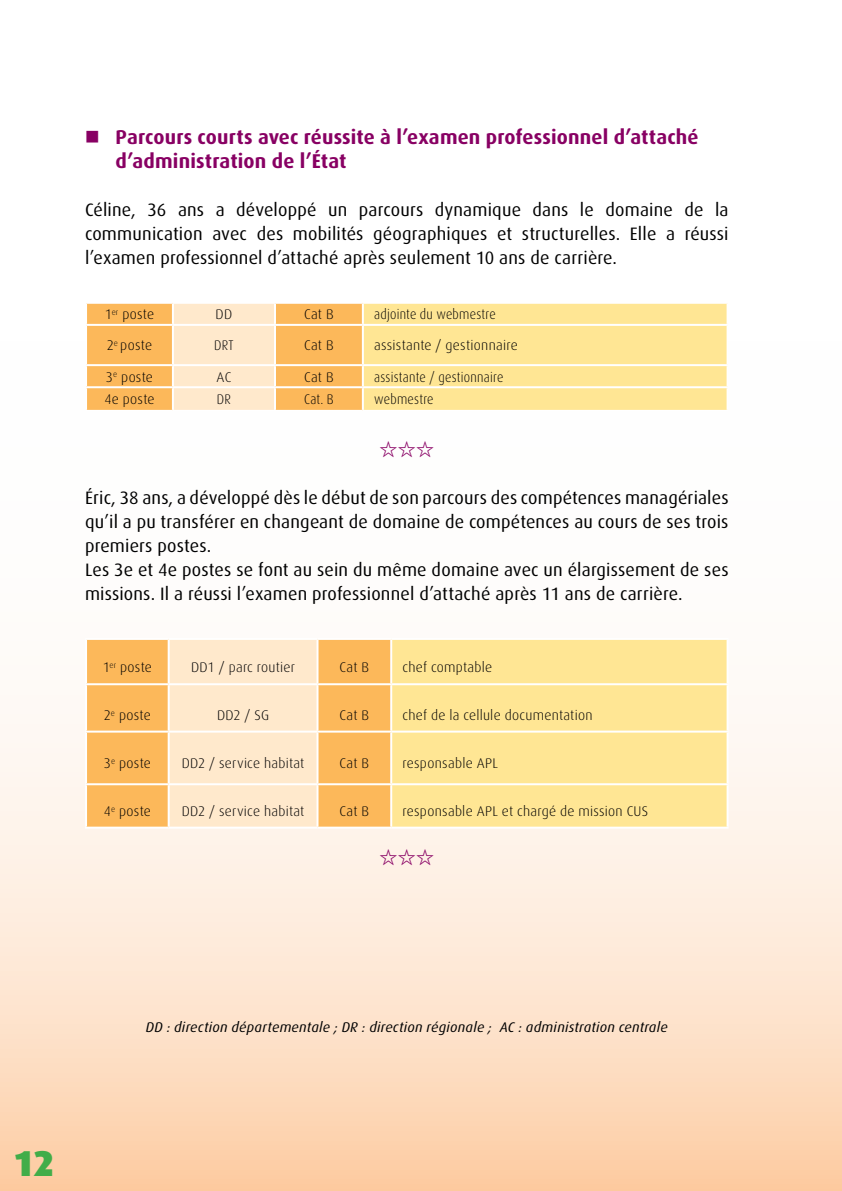
<style>
.page{position:relative;width:842px;height:1191px;background:#fff}
.page>*{position:absolute;margin:0;border:0;box-sizing:border-box;transform-origin:0 0}
.t1{font:900 36px "Dax OT";color:#41ad49}
.t2{font:700 20px/24px "Dax OT";letter-spacing:.01em;color:#880063}
.t3{font:18px/24px "Dax OT";letter-spacing:.01em;color:#000;text-align:justify}
.t4{font:700 18px "Adobe Gothic Std";color:#880063}
.t5{font:300 14px "Dax OT";letter-spacing:.02em;color:#000}
.t6{font:italic 14px "Dax OT";letter-spacing:.02em;color:#000}
.t7{font:300 14px "Dax OT";letter-spacing:.02em;color:#000;scale:.9 1}
.s1{font-family:"Liberation Sans";font-weight:400;font-size:24px}
</style>
<div class="page">
<svg style="left:0;top:714px;width:842px;height:477px;background:#fde3cd"></svg>
<svg style="left:87px;top:304px;width:640px;height:106px;background:#feda8e"></svg>
<hr style="left:85px;top:324px;width:88px;height:2px;background:#fff">
<hr style="left:85px;top:364px;width:88px;height:2px;background:#fff">
<hr style="left:85px;top:386px;width:88px;height:2px;background:#fff">
<hr style="left:172px;top:304px;width:2px;height:20px;background:#fff">
<hr style="left:173px;top:324px;width:102px;height:2px;background:#fff">
<hr style="left:172px;top:326px;width:2px;height:38px;background:#fff">
<hr style="left:173px;top:364px;width:102px;height:2px;background:#fff">
<hr style="left:172px;top:366px;width:2px;height:20px;background:#fff">
<hr style="left:173px;top:386px;width:102px;height:2px;background:#fff">
<hr style="left:172px;top:388px;width:2px;height:22px;background:#fff">
<hr style="left:274px;top:304px;width:2px;height:20px;background:#fff">
<hr style="left:275px;top:324px;width:88px;height:2px;background:#fff">
<hr style="left:274px;top:326px;width:2px;height:38px;background:#fff">
<hr style="left:275px;top:364px;width:88px;height:2px;background:#fff">
<hr style="left:274px;top:366px;width:2px;height:20px;background:#fff">
<hr style="left:275px;top:386px;width:88px;height:2px;background:#fff">
<hr style="left:274px;top:388px;width:2px;height:22px;background:#fff">
<hr style="left:362px;top:304px;width:2px;height:20px;background:#fff">
<hr style="left:363px;top:324px;width:366px;height:2px;background:#fff">
<hr style="left:362px;top:326px;width:2px;height:38px;background:#fff">
<hr style="left:363px;top:364px;width:366px;height:2px;background:#fff">
<hr style="left:362px;top:366px;width:2px;height:20px;background:#fff">
<hr style="left:363px;top:386px;width:366px;height:2px;background:#fff">
<hr style="left:362px;top:388px;width:2px;height:22px;background:#fff">
<div style="left:87px;top:640px;width:303px;height:186px;background:#fcb85a"></div>
<div style="left:170px;top:640px;width:146px;height:186px;background:#ffe9cc"></div>
<div style="left:392px;top:640px;width:335px;height:186px;background:#ffe694"></div>
<hr style="left:391px;top:683px;width:338px;height:2px;background:#fff">
<hr style="left:727px;top:685px;width:2px;height:45px;background:#fff">
<hr style="left:391px;top:730px;width:338px;height:2px;background:#fff">
<hr style="left:727px;top:732px;width:2px;height:51px;background:#fff">
<hr style="left:391px;top:783px;width:338px;height:2px;background:#fff">
<hr style="left:727px;top:785px;width:2px;height:41px;background:#fff">
<hr style="left:391px;top:826px;width:338px;height:2px;background:#fff">
<hr style="left:317px;top:683px;width:74px;height:2px;background:#fff">
<hr style="left:390px;top:685px;width:2px;height:45px;background:#fff">
<hr style="left:317px;top:730px;width:74px;height:2px;background:#fff">
<hr style="left:390px;top:732px;width:2px;height:51px;background:#fff">
<hr style="left:317px;top:783px;width:74px;height:2px;background:#fff">
<hr style="left:390px;top:785px;width:2px;height:41px;background:#fff">
<hr style="left:317px;top:826px;width:74px;height:2px;background:#fff">
<hr style="left:316px;top:640px;width:2px;height:43px;background:#fff">
<hr style="left:169px;top:683px;width:148px;height:2px;background:#fff">
<hr style="left:316px;top:685px;width:2px;height:45px;background:#fff">
<hr style="left:169px;top:730px;width:148px;height:2px;background:#fff">
<hr style="left:316px;top:732px;width:2px;height:51px;background:#fff">
<hr style="left:169px;top:783px;width:148px;height:2px;background:#fff">
<hr style="left:316px;top:785px;width:2px;height:41px;background:#fff">
<hr style="left:169px;top:826px;width:148px;height:2px;background:#fff">
<hr style="left:168px;top:640px;width:2px;height:43px;background:#fff">
<hr style="left:85px;top:683px;width:84px;height:2px;background:#fff">
<hr style="left:85px;top:685px;width:2px;height:45px;background:#fff">
<hr style="left:168px;top:685px;width:2px;height:45px;background:#fff">
<hr style="left:85px;top:730px;width:84px;height:2px;background:#fff">
<hr style="left:85px;top:732px;width:2px;height:51px;background:#fff">
<hr style="left:168px;top:732px;width:2px;height:51px;background:#fff">
<hr style="left:85px;top:783px;width:84px;height:2px;background:#fff">
<hr style="left:85px;top:785px;width:2px;height:41px;background:#fff">
<hr style="left:168px;top:785px;width:2px;height:41px;background:#fff">
<hr style="left:85px;top:826px;width:84px;height:2px;background:#fff">
<p class="t2" style="left:116px;top:125px;width:584px;text-indent:-31px"><span class="s1">■</span> Parcours courts avec réussite à l’examen professionnel d’attaché d’administration de l’État</p>
<p class="t3" style="left:85px;top:198px;width:645px">Céline, 36 ans a développé un parcours dynamique dans le domaine de la communication avec des mobilités géographiques et structurelles. Elle a réussi l’examen professionnel d’attaché après seulement 10 ans de carrière.</p>
<p class="t5" style="left:105px;top:307px;width:51px">1<sup>er</sup> poste</p>
<p class="t5" style="left:216px;top:307px;width:18px">DD</p>
<p class="t5" style="left:304px;top:307px;width:31px">Cat B</p>
<p class="t7" style="left:374px;top:307px;width:137px">adjointe du webmestre</p>
<p class="t5" style="left:107px;top:338px;width:47px">2<sup>e</sup> poste</p>
<p class="t7" style="left:214px;top:338px;width:23px">DRT</p>
<p class="t5" style="left:304px;top:338px;width:31px">Cat B</p>
<p class="t5" style="left:374px;top:338px;width:145px">assistante / gestionnaire</p>
<p class="t5" style="left:106px;top:369px;width:49px">3<sup>e</sup> poste</p>
<p class="t5" style="left:217px;top:369px;width:16px">AC</p>
<p class="t5" style="left:304px;top:369px;width:31px">Cat B</p>
<p class="t7" style="left:374px;top:369px;width:145px">assistante / gestionnaire</p>
<p class="t5" style="left:104px;top:392px;width:52px">4e poste</p>
<p class="t7" style="left:217px;top:392px;width:17px">DR</p>
<p class="t7" style="left:304px;top:392px;width:35px">Cat. B</p>
<p class="t7" style="left:374px;top:392px;width:68px">webmestre</p>
<p class="t4" style="left:380px;top:439px;width:56px">☆☆☆</p>
<p class="t3" style="left:85px;top:486px;width:645px;text-align:left">Éric, 38 ans, a développé dès le début de son parcours des compétences managériales qu’il a pu transférer en changeant de domaine de compétences au cours de ses trois premiers postes.<br>Les 3e et 4e postes se font au sein du même domaine avec un élargissement de ses missions. Il a réussi l’examen professionnel d’attaché après 11 ans de carrière.</p>
<p class="t5" style="left:103px;top:659px;width:51px">1<sup>er</sup> poste</p>
<p class="t5" style="left:191px;top:659px;width:106px">DD1 / parc routier</p>
<p class="t5" style="left:340px;top:659px;width:31px">Cat B</p>
<p class="t5" style="left:403px;top:659px;width:91px">chef comptable</p>
<p class="t5" style="left:104px;top:707px;width:48px">2<sup>e</sup> poste</p>
<p class="t5" style="left:217px;top:707px;width:54px">DD2 / SG</p>
<p class="t5" style="left:340px;top:707px;width:31px">Cat B</p>
<p class="t5" style="left:403px;top:707px;width:191px">chef de la cellule documentation</p>
<p class="t5" style="left:104px;top:755px;width:49px">3<sup>e</sup> poste</p>
<p class="t5" style="left:182px;top:755px;width:124px">DD2 / service habitat</p>
<p class="t5" style="left:340px;top:755px;width:31px">Cat B</p>
<p class="t5" style="left:403px;top:755px;width:97px">responsable APL</p>
<p class="t5" style="left:104px;top:803px;width:49px">4<sup>e</sup> poste</p>
<p class="t5" style="left:182px;top:803px;width:124px">DD2 / service habitat</p>
<p class="t5" style="left:340px;top:803px;width:31px">Cat B</p>
<p class="t5" style="left:403px;top:803px;width:247px">responsable APL et chargé de mission CUS</p>
<p class="t4" style="left:380px;top:847px;width:56px">☆☆☆</p>
<h1 class="t1" style="left:13px;top:1143px;width:43px">12</h1>
<p class="t6" style="left:146px;top:1019px;width:523px">DD : direction départementale ; DR : direction régionale ; AC : administration centrale</p>
</div>
